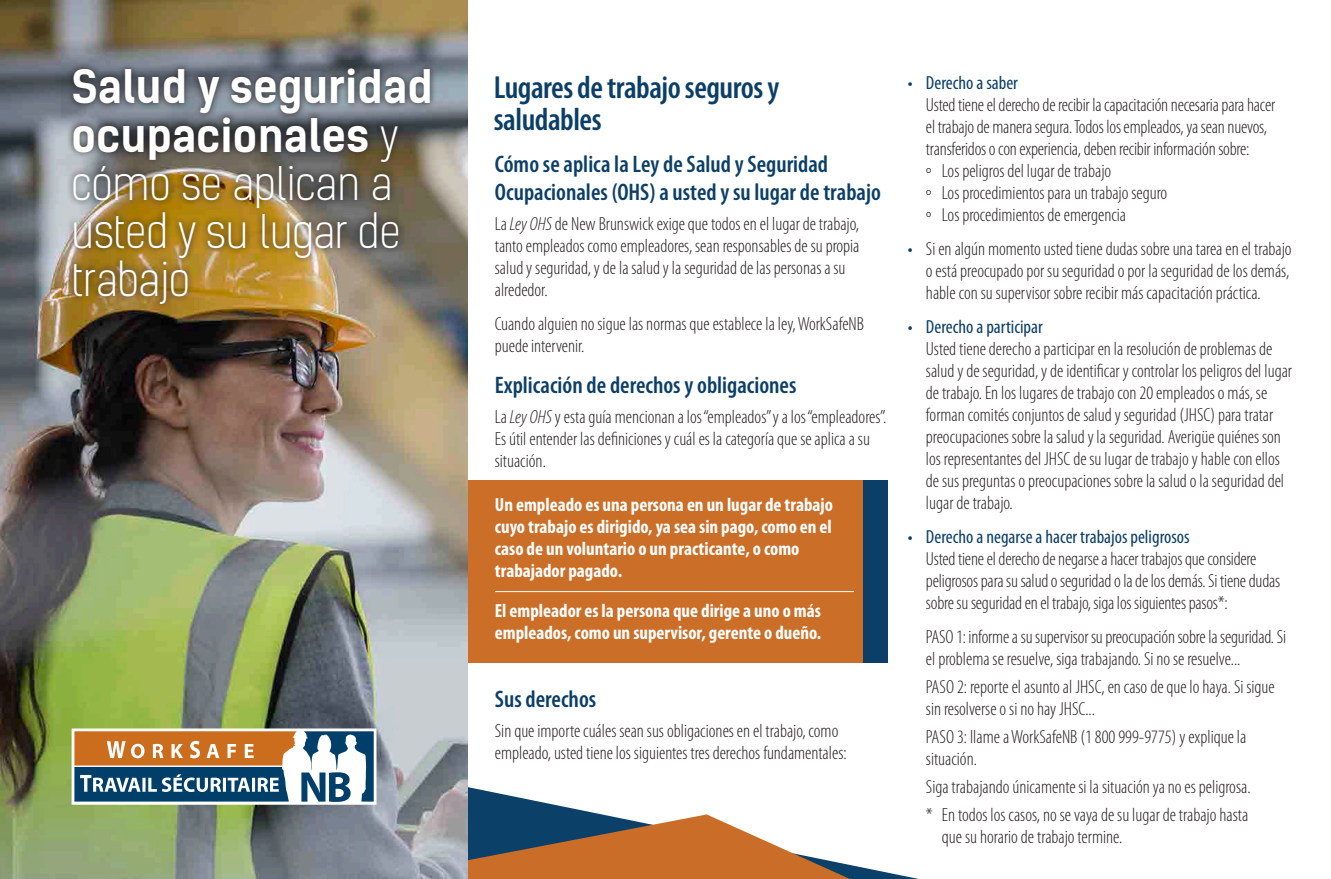
<style>
.page{position:relative;width:1331px;height:879px;background:#fff}
.page>*{position:absolute;margin:0;border:0;box-sizing:border-box;transform-origin:0 0}
.t1{font:300 44px "Kelson Sans";color:#fff}
.t2{font:700 44px "Kelson Sans";color:#fff}
.t3{font:600 condensed 32px/32px "Myriad Pro";letter-spacing:-.015em;color:#0c3f68}
.t4{font:600 condensed 24px "Myriad Pro";color:#0c3f68}
.t5{font:300 condensed 19px/22px "Myriad Pro";color:#231f20}
.t6{font:700 condensed 19px/22px "Myriad Pro";color:#fff}
.t7{font:condensed 19px "Myriad Pro";color:#0c3f68}
.s1{font-weight:300}
.s2{font-weight:400;color:#0c3f68}
.s3{font-style:italic}
</style>
<div class="page">
<svg style="left:468px;top:787px;width:446px;height:91px"></svg>
<svg style="left:468px;top:814px;width:382px;height:64px"></svg>
<div style="left:468px;top:480px;width:417px;height:183px;background:#cb6e28"></div>
<div style="left:863px;top:480px;width:24px;height:183px;background:#0c3f68"></div>
<img style="left:0;top:0;width:468px;height:878px">
<svg style="left:72px;top:728px;width:304px;height:76px"></svg>
<svg style="left:74px;top:731px;width:300px;height:70px"></svg>
<div style="left:67px;top:62px;width:370px;height:248px;background:#231f20;opacity:.95"></div>
<hr style="left:495px;top:591px;width:359px;height:1px;background:#fff">
<p class="t2" style="left:72px;top:60px;width:363px">Salud y seguridad</p>
<p class="t2" style="left:72px;top:108px;width:328px">ocupacionales <span class="s1">y</span></p>
<p class="t1" style="left:72px;top:157px;width:322px">cómo se aplican a</p>
<p class="t1" style="left:72px;top:205px;width:331px">usted y su lugar de</p>
<p class="t1" style="left:72px;top:253px;width:120px">trabajo</p>
<p class="t3" style="left:494px;top:72px;width:287px">Lugares de trabajo seguros y saludables</p>
<p class="t7" style="left:908px;top:71px;width:112px">• Derecho a saber</p>
<p class="t5" style="left:926px;top:94px;width:351px">Usted tiene el derecho de recibir la capacitación necesaria para hacer el trabajo de manera segura. Todos los empleados, ya sean nuevos, transferidos o con experiencia, deben recibir información sobre:</p>
<p class="t5" style="left:926px;top:160px;width:187px">° Los peligros del lugar de trabajo</p>
<p class="t5" style="left:926px;top:182px;width:243px">° Los procedimientos para un trabajo seguro</p>
<p class="t5" style="left:926px;top:204px;width:202px">° Los procedimientos de emergencia</p>
<p class="t5" style="left:926px;top:238px;width:367px;text-indent:-18px"><span class="s2">•</span> Si en algún momento usted tiene dudas sobre una tarea en el trabajo o está preocupado por su seguridad o por la seguridad de los demás, hable con su supervisor sobre recibir más capacitación práctica.</p>
<p class="t7" style="left:908px;top:315px;width:136px">• Derecho a participar</p>
<p class="t5" style="left:926px;top:338px;width:368px">Usted tiene derecho a participar en la resolución de problemas de salud y de seguridad, y de identificar y controlar los peligros del lugar de trabajo. En los lugares de trabajo con 20 empleados o más, se forman comités conjuntos de salud y seguridad (JHSC) para tratar preocupaciones sobre la salud y la seguridad. Averigüe quiénes son los representantes del JHSC de su lugar de trabajo y hable con ellos de sus preguntas o preocupaciones sobre la salud o la seguridad del lugar de trabajo.</p>
<p class="t7" style="left:908px;top:525px;width:283px">• Derecho a negarse a hacer trabajos peligrosos</p>
<p class="t5" style="left:926px;top:548px;width:356px">Usted tiene el derecho de negarse a hacer trabajos que considere peligrosos para su salud o seguridad o la de los demás. Si tiene dudas sobre su seguridad en el trabajo, siga los siguientes pasos*:</p>
<p class="t5" style="left:926px;top:626px;width:362px">PASO 1: informe a su supervisor su preocupación sobre la seguridad. Si el problema se resuelve, siga trabajando. Si no se resuelve...</p>
<p class="t5" style="left:926px;top:676px;width:350px">PASO 2: reporte el asunto al JHSC, en caso de que lo haya. Si sigue sin resolverse o si no hay JHSC...</p>
<p class="t5" style="left:926px;top:726px;width:322px">PASO 3: llame a WorkSafeNB (1 800 999-9775) y explique la situación.</p>
<p class="t5" style="left:926px;top:776px;width:326px">Siga trabajando únicamente si la situación ya no es peligrosa.</p>
<p class="t5" style="left:942px;top:804px;width:308px;text-indent:-16px">* En todos los casos, no se vaya de su lugar de trabajo hasta que su horario de trabajo termine.</p>
<p class="t4" style="left:495px;top:151px;width:335px">Cómo se aplica la Ley de Salud y Seguridad</p>
<p class="t4" style="left:495px;top:179px;width:387px">Ocupacionales (OHS) a usted y su lugar de trabajo</p>
<p class="t5" style="left:495px;top:213px;width:366px">La <span class="s3">Ley OHS</span> de New Brunswick exige que todos en el lugar de trabajo, tanto empleados como empleadores, sean responsables de su propia salud y seguridad, y de la salud y la seguridad de las personas a su alrededor.</p>
<p class="t5" style="left:495px;top:313px;width:370px">Cuando alguien no sigue las normas que establece la ley, WorkSafeNB puede intervenir.</p>
<p class="t4" style="left:495px;top:371px;width:303px">Explicación de derechos y obligaciones</p>
<p class="t5" style="left:495px;top:406px;width:393px">La <span class="s3">Ley OHS</span> y esta guía mencionan a los “empleados” y a los “empleadores”.<br>Es útil entender las definiciones y cuál es la categoría que se aplica a su situación.</p>
<p class="t6" style="left:495px;top:493px;width:340px">Un empleado es una persona en un lugar de trabajo cuyo trabajo es dirigido, ya sea sin pago, como en el caso de un voluntario o un practicante, o como trabajador pagado.</p>
<p class="t6" style="left:495px;top:599px;width:328px">El empleador es la persona que dirige a uno o más empleados, como un supervisor, gerente o dueño.</p>
<p class="t4" style="left:495px;top:685px;width:103px">Sus derechos</p>
<p class="t5" style="left:495px;top:720px;width:353px">Sin que importe cuáles sean sus obligaciones en el trabajo, como empleado, usted tiene los siguientes tres derechos fundamentales:</p>
</div>
